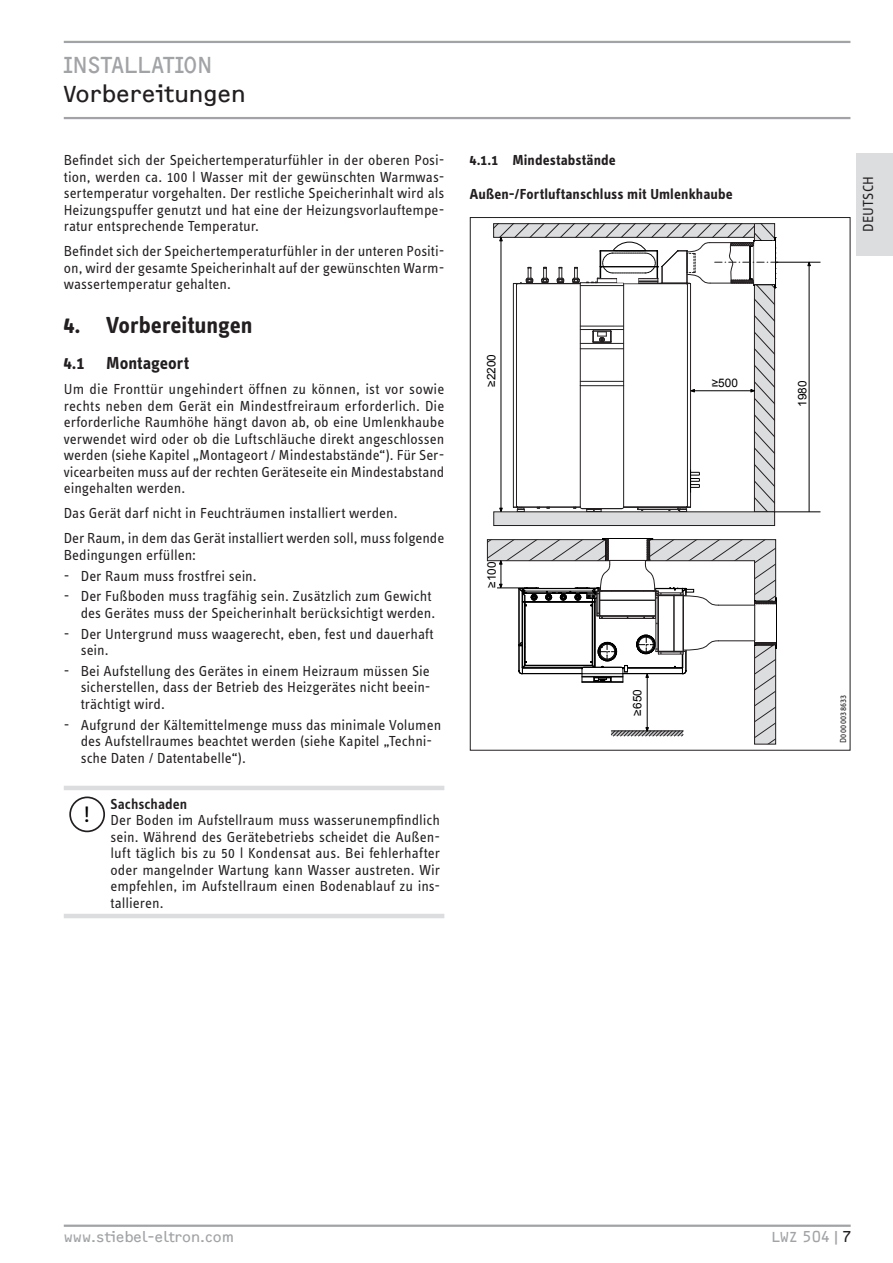
<style>
.page{position:relative;width:893px;height:1263px;background:#fff}
.page>*{position:absolute;margin:0;border:0;box-sizing:border-box;transform-origin:0 0}
.t1{font:700 24px "STE Info Text";color:#231f20}
.t2{font:24px "F2 FOCR Bczyk Com";letter-spacing:-.005em;color:#231f20}
.t3{font:24px "F2 FOCR Bczyk Com";letter-spacing:-.015em;color:#a1a3a6}
.t4{font:23.25px "STE Info Text";color:#000}
.t5{font:700 18px "STE Info Text";color:#231f20}
.t6{font:15px/16.5px "STE Info Text";color:#231f20;text-align:justify}
.t7{font:700 15px "STE Info Text";letter-spacing:.005em;color:#231f20}
.t8{font:15px "F2 FOCR Bczyk Com";color:#a1a3a6}
.t9{font:600 15px "STE Info Text";letter-spacing:.005em;color:#231f20}
.t10{font:11.85px "Arial";color:#000}
.t11{font:9px "STE Info Text";letter-spacing:.035em;color:#231f20}
.s1{color:#231f20}
</style>
<div class="page">
<div style="left:857px;top:153px;width:36px;height:102px;background:#dcdddf"></div>
<hr style="left:64px;top:1224px;width:787px;height:3px;background:#a1a3a6">
<hr style="left:64px;top:41px;width:786px;height:2px;background:#a1a3a6">
<hr style="left:64px;top:117px;width:786px;height:2px;background:#a1a3a6">
<hr style="left:64px;top:786px;width:380px;height:4px;background:#dcdddf">
<hr style="left:64px;top:914px;width:380px;height:4px;background:#dcdddf">
<div style="left:69px;top:796px;width:36px;height:36px;border:2px solid #231f20;border-radius:50%"></div>
<hr style="left:638px;top:509px;width:40px;height:1px;background:#231f20">
<hr style="left:517px;top:507px;width:63px;height:1px;background:#231f20">
<hr style="left:624px;top:507px;width:63px;height:1px;background:#231f20">
<hr style="left:513px;top:284px;width:1px;height:223px;background:#231f20">
<hr style="left:516px;top:284px;width:1px;height:223px;background:#231f20">
<hr style="left:580px;top:283px;width:1px;height:103px;background:#231f20">
<hr style="left:580px;top:385px;width:44px;height:1px;background:#231f20">
<hr style="left:580px;top:381px;width:44px;height:1px;background:#231f20">
<hr style="left:623px;top:283px;width:1px;height:103px;background:#231f20">
<hr style="left:580px;top:348px;width:44px;height:1px;background:#231f20">
<hr style="left:580px;top:343px;width:44px;height:1px;background:#231f20">
<hr style="left:580px;top:329px;width:44px;height:1px;background:#231f20">
<hr style="left:580px;top:326px;width:44px;height:1px;background:#231f20">
<hr style="left:687px;top:284px;width:1px;height:223px;background:#231f20">
<hr style="left:690px;top:284px;width:1px;height:223px;background:#231f20">
<hr style="left:580px;top:285px;width:44px;height:1px;background:#231f20">
<hr style="left:517px;top:283px;width:63px;height:1px;background:#231f20">
<hr style="left:580px;top:282px;width:44px;height:1px;background:#231f20">
<svg style="left:557px;top:267px;width:7px;height:16px"></svg>
<svg style="left:593px;top:331px;width:19px;height:12px"></svg>
<hr style="left:582px;top:508px;width:40px;height:1px;background:#231f20">
<svg style="left:513px;top:507px;width:12px;height:5px"></svg>
<hr style="left:580px;top:386px;width:1px;height:121px;background:#231f20">
<hr style="left:623px;top:386px;width:1px;height:121px;background:#231f20">
<svg style="left:573px;top:506px;width:29px;height:6px"></svg>
<svg style="left:513px;top:267px;width:20px;height:18px"></svg>
<svg style="left:637px;top:508px;width:6px;height:3px"></svg>
<svg style="left:677px;top:506px;width:14px;height:6px"></svg>
<svg style="left:572px;top:267px;width:8px;height:16px"></svg>
<svg style="left:541px;top:267px;width:8px;height:16px"></svg>
<svg style="left:690px;top:470px;width:10px;height:23px"></svg>
<svg style="left:487px;top:539px;width:289px;height:205px"></svg>
<svg style="left:756px;top:225px;width:17px;height:285px;background:#cbcccd"></svg>
<div style="left:754px;top:223px;width:21px;height:289px;border:1px solid #231f20"></div>
<div style="left:494px;top:512px;width:281px;height:13px;background:#dcdddf"></div>
<div style="left:494px;top:512px;width:281px;height:14px;border:1px solid #231f20"></div>
<svg style="left:495px;top:225px;width:258px;height:11px;background:#cacbcd"></svg>
<div style="left:493px;top:223px;width:262px;height:15px;border:1px solid #231f20"></div>
<svg style="left:586px;top:237px;width:192px;height:52px"></svg>
<div style="left:659px;top:283px;width:31px;height:1px;border:1px solid #231f20"></div>
<hr style="left:501px;top:237px;width:1px;height:274px;background:#000">
<hr style="left:775px;top:512px;width:45px;height:1px;background:#000">
<hr style="left:775px;top:262px;width:45px;height:1px;background:#000">
<hr style="left:809px;top:262px;width:1px;height:250px;background:#000">
<hr style="left:691px;top:390px;width:63px;height:1px;background:#000">
<hr style="left:497px;top:588px;width:31px;height:1px;background:#000">
<hr style="left:647px;top:674px;width:1px;height:55px;background:#000">
<svg style="left:611px;top:727px;width:73px;height:9px"></svg>
<svg style="left:499px;top:560px;width:3px;height:28px"></svg>
<svg style="left:807px;top:261px;width:4px;height:5px"></svg>
<svg style="left:518px;top:538px;width:259px;height:144px"></svg>
<h1 class="t3" style="left:64px;top:51px;width:151px">INSTALLATION</h1>
<h1 class="t2" style="left:64px;top:80px;width:183px">Vorbereitungen</h1>
<p class="t6" style="left:64px;top:152px;width:382px">Befindet sich der Speichertemperaturfühler in der oberen Posi&shy;tion, werden ca. 100 l Wasser mit der gewünschten Warmwas&shy;sertemperatur vorgehalten. Der restliche Speicherinhalt wird als Heizungspuffer genutzt und hat eine der Heizungsvorlauftempe&shy;ratur entsprechende Temperatur.</p>
<p class="t6" style="left:64px;top:243px;width:382px">Befindet sich der Speichertemperaturfühler in der unteren Positi&shy;on, wird der gesamte Speicherinhalt auf der gewünschten Warm&shy;wassertemperatur gehalten.</p>
<h1 class="t1" style="left:64px;top:311px;width:190px">4. Vorbereitungen</h1>
<p class="t5" style="left:64px;top:353px;width:127px">4.1 Montageort</p>
<p class="t6" style="left:64px;top:381px;width:382px">Um die Fronttür ungehindert öffnen zu können, ist vor sowie rechts neben dem Gerät ein Mindestfreiraum erforderlich. Die erforderliche Raumhöhe hängt davon ab, ob eine Umlenkhaube verwendet wird oder ob die Luftschläuche direkt angeschlossen werden (siehe Kapitel „Montageort / Mindestabstände“). Für Ser&shy;vicearbeiten muss auf der rechten Geräteseite ein Mindestabstand eingehalten werden.</p>
<p class="t6" style="left:64px;top:501px;width:382px;line-height:25px">Das Gerät darf nicht in Feuchträumen installiert werden.<br>Der Raum, in dem das Gerät installiert werden soll, muss folgende</p>
<p class="t6" style="left:64px;top:547px;width:134px">Bedingungen erfüllen:</p>
<p class="t6" style="left:64px;top:567px;width:195px">- Der Raum muss frostfrei sein.</p>
<p class="t6" style="left:64px;top:588px;width:373px;text-align:right">- Der Fußboden muss tragfähig sein. Zusätzlich zum Gewicht des Gerätes muss der Speicherinhalt berücksichtigt werden.</p>
<p class="t6" style="left:81px;top:625px;width:354px;text-indent:-17px">- Der Untergrund muss waagerecht, eben, fest und dauerhaft sein.</p>
<p class="t6" style="left:81px;top:663px;width:351px;text-indent:-17px">- Bei Aufstellung des Gerätes in einem Heizraum müssen Sie sicherstellen, dass der Betrieb des Heizgerätes nicht beein&shy;trächtigt wird.</p>
<p class="t6" style="left:81px;top:716px;width:362px;text-align:left;text-indent:-17px">- Aufgrund der Kältemittelmenge muss das minimale Volumen des Aufstellraumes beachtet werden (siehe Kapitel „Techni&shy;sche Daten / Datentabelle“).</p>
<h2 class="t4" style="left:84px;top:801px;width:8px">!</h2>
<p class="t9" style="left:111px;top:795px;width:78px">Sachschaden</p>
<p class="t6" style="left:111px;top:812px;width:331px">Der Boden im Aufstellraum muss wasserunempfindlich sein. Während des Gerätebetriebs scheidet die Außen&shy;luft täglich bis zu 50 l Kondensat aus. Bei fehlerhafter oder mangelnder Wartung kann Wasser austreten. Wir empfehlen, im Aufstellraum einen Bodenablauf zu ins&shy;tallieren.</p>
<p class="t7" style="left:470px;top:151px;width:147px">4.1.1 Mindestabstände</p>
<p class="t7" style="left:470px;top:185px;width:264px">Außen-/Fortluftanschluss mit Umlenkhaube</p>
<p class="t10" style="left:483px;top:387px;width:34px;rotate:-90deg">≥2200</p>
<p class="t10" style="left:712px;top:375px;width:28px">≥500</p>
<p class="t6" style="left:860px;top:232px;width:57px;rotate:-90deg">DEUTSCH</p>
<p class="t10" style="left:795px;top:407px;width:28px;rotate:-90deg">1980</p>
<p class="t10" style="left:484px;top:587px;width:28px;rotate:-90deg">≥100</p>
<p class="t10" style="left:630px;top:715px;width:28px;rotate:-90deg">≥650</p>
<p class="t11" style="left:838px;top:743px;width:50px;rotate:-90deg">D0000038633</p>
<p class="t8" style="left:64px;top:1228px;width:172px">www.stiebel-eltron.com</p>
<p class="t8" style="left:772px;top:1228px;width:81px">LWZ 504 | <span class="s1">7</span></p>
</div>
